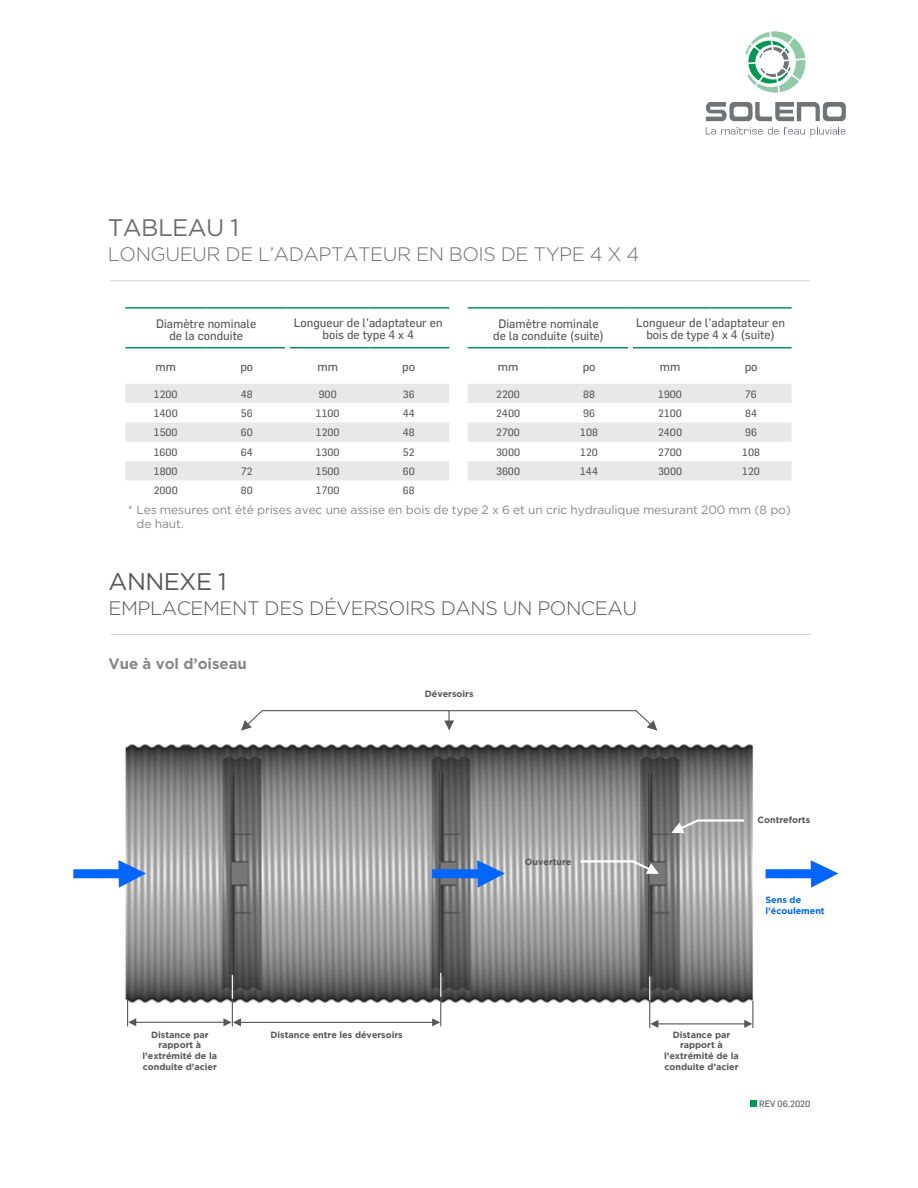
<style>
.page{position:relative;width:918px;height:1188px;background:#fff}
.page>*{position:absolute;margin:0;border:0;box-sizing:border-box;transform-origin:0 0}
.t1{font:24px "Gotham HTF";letter-spacing:-.025em;color:#6c6f70}
.t2{font:24px "Gotham HTF";letter-spacing:-.025em;color:#575756}
.t3{font:300 19.5px "Gotham HTF";letter-spacing:-.025em;color:#575756}
.t4{font:300 19.5px "Gotham HTF";letter-spacing:-.025em;color:#6c6f70}
.t5{font:700 15px "Gotham HTF";letter-spacing:-.005em;color:#878787}
.t6{font:12px/12px "Soleno texte";color:#575756;text-align:center}
.t7{font:12px/14.4px "Gotham HTF";letter-spacing:-.01em;color:#878787}
.t8{font:10.5px "Soleno texte";color:#575756}
.t9{font:9px/10.8px "Soleno titre";color:#575756;text-align:center}
.t10{font:9px/10.8px "Soleno titre";color:#06f}
.t11{font:9px "Soleno texte";color:#575756}
</style>
<div class="page">
<svg style="left:745px;top:31px;width:61px;height:62px"></svg>
<svg style="left:706px;top:102px;width:140px;height:19px"></svg>
<svg style="left:706px;top:127px;width:139px;height:10px"></svg>
<div style="left:750px;top:1101px;width:7px;height:6px;background:#009951"></div>
<hr style="left:111px;top:634px;width:700px;height:1px;background:#d0d0d0">
<img style="left:110px;top:744px;width:644px;height:270px">
<svg style="left:650px;top:1020px;width:8px;height:8px"></svg>
<hr style="left:656px;top:1023px;width:91px;height:1px;background:#575756">
<svg style="left:744px;top:1001px;width:9px;height:27px"></svg>
<hr style="left:649px;top:977px;width:1px;height:51px;background:#575756">
<svg style="left:649px;top:977px;width:1px;height:23px"></svg>
<hr style="left:135px;top:1022px;width:91px;height:1px;background:#575756">
<svg style="left:127px;top:999px;width:9px;height:27px"></svg>
<hr style="left:232px;top:975px;width:1px;height:51px;background:#575756">
<svg style="left:232px;top:975px;width:1px;height:24px"></svg>
<hr style="left:440px;top:975px;width:1px;height:51px;background:#575756">
<svg style="left:440px;top:973px;width:1px;height:24px"></svg>
<svg style="left:223px;top:1018px;width:18px;height:8px"></svg>
<hr style="left:240px;top:1022px;width:194px;height:1px;background:#575756">
<svg style="left:432px;top:1018px;width:8px;height:8px"></svg>
<hr style="left:580px;top:860px;width:53px;height:3px;background:#fff">
<svg style="left:630px;top:858px;width:30px;height:18px"></svg>
<hr style="left:697px;top:819px;width:47px;height:3px;background:#fff">
<svg style="left:671px;top:817px;width:30px;height:18px"></svg>
<hr style="left:262px;top:710px;width:374px;height:1px;background:#575756">
<svg style="left:241px;top:710px;width:23px;height:21px"></svg>
<svg style="left:634px;top:710px;width:24px;height:21px"></svg>
<svg style="left:443px;top:711px;width:12px;height:20px"></svg>
<div style="left:73px;top:869px;width:58px;height:9px;background:#06f"></div>
<svg style="left:112px;top:851px;width:37px;height:46px"></svg>
<div style="left:432px;top:869px;width:57px;height:9px;background:#06f"></div>
<svg style="left:471px;top:851px;width:37px;height:46px;background:#89a4cb"></svg>
<div style="left:766px;top:869px;width:57px;height:9px;background:#06f"></div>
<svg style="left:804px;top:860px;width:35px;height:28px"></svg>
<hr style="left:110px;top:280px;width:700px;height:1px;background:#d0d0d0">
<svg style="left:125px;top:384px;width:324px;height:97px"></svg>
<hr style="left:125px;top:307px;width:81px;height:2px;background:#009951">
<hr style="left:206px;top:307px;width:81px;height:2px;background:#009951">
<hr style="left:287px;top:307px;width:81px;height:2px;background:#009951">
<hr style="left:368px;top:307px;width:81px;height:2px;background:#009951">
<hr style="left:125px;top:347px;width:81px;height:2px;background:#009951">
<hr style="left:206px;top:347px;width:81px;height:2px;background:#009951">
<hr style="left:287px;top:347px;width:81px;height:2px;background:#009951">
<hr style="left:368px;top:347px;width:81px;height:2px;background:#009951">
<svg style="left:468px;top:384px;width:324px;height:97px"></svg>
<hr style="left:468px;top:307px;width:81px;height:2px;background:#009951">
<hr style="left:549px;top:307px;width:81px;height:2px;background:#009951">
<hr style="left:630px;top:307px;width:81px;height:2px;background:#009951">
<hr style="left:711px;top:307px;width:81px;height:2px;background:#009951">
<hr style="left:468px;top:347px;width:81px;height:2px;background:#009951">
<hr style="left:549px;top:347px;width:81px;height:2px;background:#009951">
<hr style="left:630px;top:347px;width:81px;height:2px;background:#009951">
<hr style="left:711px;top:347px;width:81px;height:2px;background:#009951">
<h1 class="t1" style="left:108px;top:214px;width:132px">TABLEAU 1</h1>
<h2 class="t4" style="left:108px;top:244px;width:533px">LONGUEUR DE L’ADAPTATEUR EN BOIS DE TYPE 4 X 4</h2>
<p class="t6" style="left:156px;top:318px;width:102px">Diamètre nominale de la conduite</p>
<p class="t6" style="left:294px;top:316px;width:150px">Longueur de l’adaptateur en bois de type 4 x 4</p>
<p class="t6" style="left:156px;top:360px;width:22px">mm</p>
<p class="t6" style="left:240px;top:360px;width:14px">po</p>
<p class="t6" style="left:318px;top:360px;width:22px">mm</p>
<p class="t6" style="left:402px;top:360px;width:14px">po</p>
<p class="t8" style="left:154px;top:388px;width:25px">1200</p>
<p class="t8" style="left:241px;top:388px;width:13px">48</p>
<p class="t8" style="left:319px;top:388px;width:20px">900</p>
<p class="t8" style="left:403px;top:388px;width:13px">36</p>
<p class="t8" style="left:154px;top:407px;width:26px">1400</p>
<p class="t8" style="left:241px;top:407px;width:13px">56</p>
<p class="t8" style="left:316px;top:407px;width:25px">1100</p>
<p class="t8" style="left:403px;top:407px;width:14px">44</p>
<p class="t8" style="left:154px;top:426px;width:25px">1500</p>
<p class="t8" style="left:241px;top:426px;width:14px">60</p>
<p class="t8" style="left:316px;top:426px;width:25px">1200</p>
<p class="t8" style="left:403px;top:426px;width:13px">48</p>
<p class="t8" style="left:154px;top:446px;width:25px">1600</p>
<p class="t8" style="left:241px;top:446px;width:14px">64</p>
<p class="t8" style="left:316px;top:446px;width:25px">1300</p>
<p class="t8" style="left:403px;top:446px;width:13px">52</p>
<p class="t8" style="left:154px;top:465px;width:25px">1800</p>
<p class="t8" style="left:241px;top:465px;width:13px">72</p>
<p class="t8" style="left:316px;top:465px;width:25px">1500</p>
<p class="t8" style="left:403px;top:465px;width:14px">60</p>
<p class="t8" style="left:154px;top:484px;width:26px">2000</p>
<p class="t8" style="left:241px;top:484px;width:13px">80</p>
<p class="t8" style="left:316px;top:484px;width:25px">1700</p>
<p class="t8" style="left:403px;top:484px;width:13px">68</p>
<p class="t7" style="left:136px;top:502px;width:656px;text-indent:-9px">* Les mesures ont été prises avec une assise en bois de type 2 x 6 et un cric hydraulique mesurant 200 mm (8 po) de haut.</p>
<p class="t6" style="left:493px;top:318px;width:112px">Diamètre nominale de la conduite (suite)</p>
<p class="t6" style="left:636px;top:316px;width:150px">Longueur de l’adaptateur en bois de type 4 x 4 (suite)</p>
<p class="t6" style="left:498px;top:360px;width:22px">mm</p>
<p class="t6" style="left:583px;top:360px;width:14px">po</p>
<p class="t6" style="left:660px;top:360px;width:22px">mm</p>
<p class="t6" style="left:745px;top:360px;width:14px">po</p>
<p class="t8" style="left:496px;top:388px;width:25px">2200</p>
<p class="t8" style="left:583px;top:388px;width:13px">88</p>
<p class="t8" style="left:658px;top:388px;width:25px">1900</p>
<p class="t8" style="left:745px;top:388px;width:13px">76</p>
<p class="t8" style="left:496px;top:407px;width:26px">2400</p>
<p class="t8" style="left:583px;top:407px;width:13px">96</p>
<p class="t8" style="left:658px;top:407px;width:25px">2100</p>
<p class="t8" style="left:745px;top:407px;width:13px">84</p>
<p class="t8" style="left:496px;top:426px;width:25px">2700</p>
<p class="t8" style="left:580px;top:426px;width:19px">108</p>
<p class="t8" style="left:658px;top:426px;width:26px">2400</p>
<p class="t8" style="left:745px;top:426px;width:13px">96</p>
<p class="t8" style="left:496px;top:446px;width:26px">3000</p>
<p class="t8" style="left:580px;top:446px;width:19px">120</p>
<p class="t8" style="left:658px;top:446px;width:25px">2700</p>
<p class="t8" style="left:742px;top:446px;width:19px">108</p>
<p class="t8" style="left:496px;top:465px;width:26px">3600</p>
<p class="t8" style="left:580px;top:465px;width:19px">144</p>
<p class="t8" style="left:658px;top:465px;width:26px">3000</p>
<p class="t8" style="left:742px;top:465px;width:19px">120</p>
<h1 class="t2" style="left:109px;top:568px;width:120px">ANNEXE 1</h1>
<h2 class="t3" style="left:109px;top:598px;width:530px">EMPLACEMENT DES DÉVERSOIRS DANS UN PONCEAU</h2>
<p class="t5" style="left:109px;top:655px;width:140px">Vue à vol d’oiseau</p>
<p class="t9" style="left:425px;top:688px;width:50px">Déversoirs</p>
<p class="t9" style="left:525px;top:856px;width:48px">Ouverture</p>
<p class="t9" style="left:143px;top:1029px;width:76px">Distance par rapport à l’extrémité de la conduite d’acier</p>
<p class="t9" style="left:270px;top:1029px;width:134px">Distance entre les déversoirs</p>
<p class="t9" style="left:758px;top:814px;width:54px">Contreforts</p>
<p class="t10" style="left:766px;top:894px;width:61px">Sens de l’écoulement</p>
<p class="t9" style="left:664px;top:1029px;width:76px">Distance par rapport à l’extrémité de la conduite d’acier</p>
<p class="t11" style="left:759px;top:1098px;width:53px">REV 06.2020</p>
</div>
